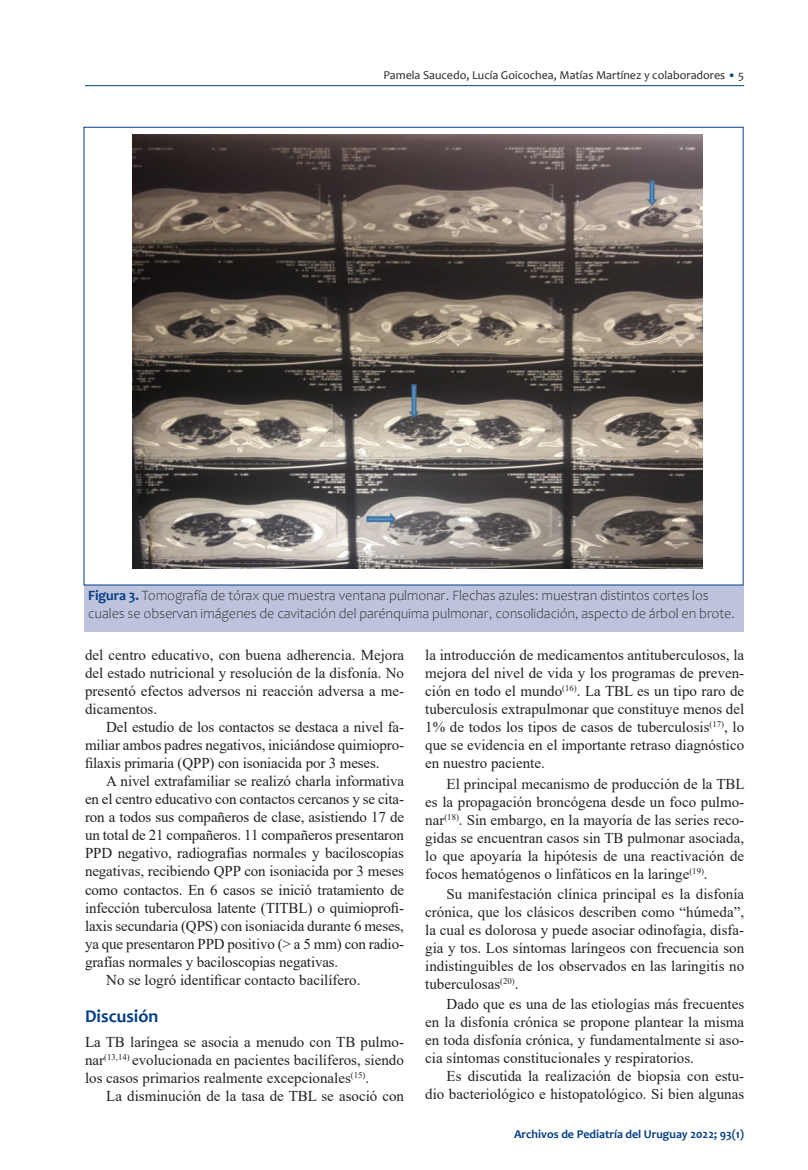
<style>
.page{position:relative;width:808px;height:1170px;background:#fff}
.page>*{position:absolute;margin:0;border:0;box-sizing:border-box;transform-origin:0 0}
.sub_1{font:700 18px "Candara";color:#033e84}
.primer{font:15px/18px "Times New Roman";color:#231f20;text-align:justify}
.t1{font:300 14.25px/18px "Candara";letter-spacing:-.01em;color:#231f20}
.t2{font:12px "Candara";color:#231f20}
.t3{font:700 12px "Candara";color:#033e84}
.s1{color:#033e84}
.s2{font-weight:700;color:#033e84}
</style>
<div class="page">
<hr style="left:85px;top:85px;width:659px;height:1px;background:#033e84">
<img style="left:133px;top:134px;width:570px;height:434px">
<div style="left:84px;top:585px;width:659px;height:47px;background:#bec3dd"></div>
<p class="t2" style="left:383px;top:67px;width:362px">Pamela Saucedo, Lucía Goicochea, Matías Martínez y colaboradores <span class="s1">•</span> 5</p>
<p class="t1" style="left:88px;top:586px;width:648px"><span class="s2">Figura 3.</span> Tomografía de tórax que muestra ventana pulmonar. Flechas azules: muestran distintos cortes los cuales se observan imágenes de cavitación del parénquima pulmonar, consolidación, aspecto de árbol en brote.</p>
<p class="primer" style="left:85px;top:645px;width:320px">del centro educativo, con buena adherencia. Mejora del estado nutricional y resolución de la disfonía. No presentó efectos adversos ni reacción adversa a me&shy;dicamentos.</p>
<p class="primer" style="left:85px;top:717px;width:320px;text-indent:21px">Del estudio de los contactos se destaca a nivel fa&shy;miliar ambos padres negativos, iniciándose quimiopro&shy;filaxis primaria (QPP) con isoniacida por 3 meses.</p>
<p class="primer" style="left:85px;top:771px;width:320px;text-indent:21px">A nivel extrafamiliar se realizó charla informativa en el centro educativo con contactos cercanos y se cita&shy;ron a todos sus compañeros de clase, asistiendo 17 de un total de 21 compañeros. 11 compañeros presentaron PPD negativo, radiografías normales y baciloscopías negativas, recibiendo QPP con isoniacida por 3 meses como contactos. En 6 casos se inició tratamiento de infección tuberculosa latente (TITBL) o quimioprofi&shy;laxis secundaria (QPS) con isoniacida durante 6 meses, ya que presentaron PPD positivo (&gt; a 5 mm) con radio&shy;grafías normales y baciloscopias negativas.</p>
<p class="primer" style="left:106px;top:969px;width:256px">No se logró identificar contacto bacilífero.</p>
<p class="sub_1" style="left:85px;top:1004px;width:75px">Discusión</p>
<p class="primer" style="left:85px;top:1031px;width:320px">La TB laríngea se asocia a menudo con TB pulmo&shy;nar<sup>(13,14)</sup> evolucionada en pacientes bacilíferos, siendo los casos primarios realmente excepcionales<sup>(15)</sup>.</p>
<p class="primer" style="left:106px;top:1085px;width:299px">La disminución de la tasa de TBL se asoció con</p>
<p class="primer" style="left:425px;top:645px;width:320px">la introducción de medicamentos antituberculosos, la mejora del nivel de vida y los programas de preven&shy;ción en todo el mundo<sup>(16)</sup>. La TBL es un tipo raro de tuberculosis extrapulmonar que constituye menos del 1% de todos los tipos de casos de tuberculosis<sup>(17)</sup>, lo que se evidencia en el importante retraso diagnóstico en nuestro paciente.</p>
<p class="primer" style="left:425px;top:774px;width:321px;text-indent:21px">El principal mecanismo de producción de la TBL es la propagación broncógena desde un foco pulmo&shy;nar<sup>(18)</sup>. Sin embargo, en la mayoría de las series reco&shy;gidas se encuentran casos sin TB pulmonar asociada, lo que apoyaría la hipótesis de una reactivación de focos hematógenos o linfáticos en la laringe<sup>(19)</sup>.</p>
<p class="primer" style="left:425px;top:884px;width:320px;text-indent:21px">Su manifestación clínica principal es la disfonía crónica, que los clásicos describen como “húmeda”, la cual es dolorosa y puede asociar odinofagia, disfa&shy;gia y tos. Los síntomas laríngeos con frecuencia son indistinguibles de los observados en las laringitis no tuberculosas<sup>(20)</sup>.</p>
<p class="primer" style="left:425px;top:994px;width:320px;text-indent:21px">Dado que es una de las etiologías más frecuentes en la disfonía crónica se propone plantear la misma en toda disfonía crónica, y fundamentalmente si aso&shy;cia síntomas constitucionales y respiratorios.</p>
<p class="primer" style="left:425px;top:1066px;width:320px;text-align:right">Es discutida la realización de biopsia con estu&shy;dio bacteriológico e histopatológico. Si bien algunas</p>
<p class="t3" style="left:514px;top:1126px;width:232px">Archivos de Pediatría del Uruguay 2022; 93(1)</p>
</div>
